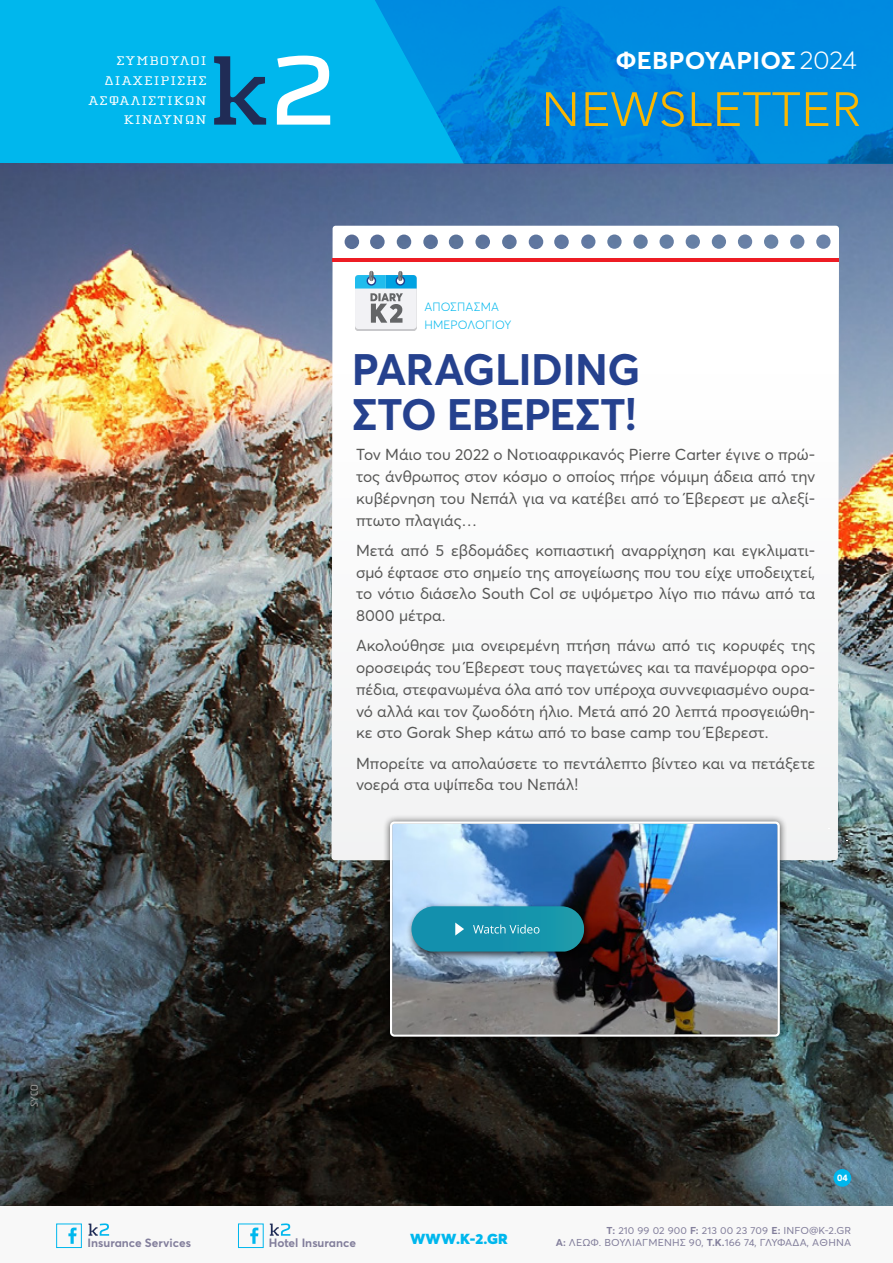
<style>
.page{position:relative;width:893px;height:1263px;background:#fff}
.page>*{position:absolute;margin:0;border:0;box-sizing:border-box;transform-origin:0 0}
.t1{font:300 47.7px "Avenir";letter-spacing:.01em;color:#fab700;scale:1.05 1}
.t2{font:700 43.5px/45.3px "Averta";letter-spacing:-.02em;color:#25418e}
.t3{font:700 24px "Averta";letter-spacing:.015em;color:#fff;scale:1.05 1}
.t4{font:15.75px/21.8px "Averta";letter-spacing:-.005em;color:#575756;text-align:justify}
.t5{font:900 14.4px "Averta";color:#00b7ed;scale:1.05 1}
.t6{font:12.9px/19.8px "Cholla Slab Gr";letter-spacing:.065em;color:#fff;text-align:right;scale:1.24 1}
.t7{font:700 11.85px "Averta";color:#837f9c}
.t8{font:300 11.85px/17.7px "Averta";letter-spacing:.015em;color:#00b7ed}
.t9{font:9.9px "Averta";letter-spacing:.01em;color:#837f9c;scale:1.05 1}
.t10{font:9.75px "Sommet Rounded";color:#9d9d9c}
.t11{font:900 9px "Avenir";color:#fff}
.s1{font-weight:300;font-size:25.5px}
.s2{font-weight:700}
</style>
<div class="page">
<img style="left:0;top:164px;width:893px;height:1042px">
<div style="left:0;top:1207px;width:893px;height:56px;background:#f8f8f8"></div>
<div style="left:0;top:0;width:367px;height:164px;background:#00b7ed"></div>
<img style="left:367px;top:0;width:526px;height:164px">
<svg style="left:214px;top:56px;width:52px;height:69px;background:#0c7eaf"></svg>
<svg style="left:277px;top:56px;width:53px;height:69px"></svg>
<div style="left:833px;top:1169px;width:18px;height:18px;background:#00b7ed;border-radius:50%"></div>
<svg style="left:68px;top:1227px;width:9px;height:17px"></svg>
<div style="left:56px;top:1223px;width:26px;height:25px;border:1px solid #00b7ed"></div>
<svg style="left:250px;top:1227px;width:8px;height:17px"></svg>
<div style="left:238px;top:1223px;width:26px;height:25px;border:1px solid #00b7ed"></div>
<svg style="left:89px;top:1223px;width:20px;height:13px"></svg>
<svg style="left:270px;top:1223px;width:20px;height:13px"></svg>
<svg style="left:331px;top:226px;width:508px;height:634px"></svg>
<svg style="left:355px;top:271px;width:62px;height:60px"></svg>
<div style="left:383px;top:814px;width:404px;height:230px;background:#000;opacity:.66"></div>
<img style="left:393px;top:824px;width:384px;height:210px">
<div style="left:390px;top:821px;width:390px;height:216px;border:2px solid #fff;border-radius:3px"></div>
<div style="left:405px;top:902px;width:187px;height:60px;background:#000;opacity:.75"></div>
<svg style="left:411px;top:906px;width:173px;height:45px;background:#2093ab"></svg>
<hr style="left:333px;top:258px;width:506px;height:3px;background:#ed1c24">
<p class="t6" style="left:89px;top:51px;width:97px">ΣΥΜΒΟΥΛΟΙ<br>ΔΙΑΧΕΙΡΙΣΗΣ<br>ΑΣΦΑΛΙΣΤΙΚΩΝ<br>ΚΙΝΔΥΝΩΝ</p>
<h3 class="t3" style="left:616px;top:45px;width:231px">ΦΕΒΡΟΥΑΡΙΟΣ <span class="s1">2024</span></h3>
<h1 class="t1" style="left:541px;top:81px;width:306px">NEWSLETTER</h1>
<p class="t8" style="left:424px;top:298px;width:89px">ΑΠΌΣΠΑΣΜΑ<br>ΗΜΕΡΟΛΟΓΊΟΥ</p>
<h2 class="t2" style="left:352px;top:346px;width:290px">PARAGLIDING<br>ΣΤΟ ΕΒΕΡΕΣΤ!</h2>
<p class="t4" style="left:356px;top:444px;width:461px">Τον Μάιο του 2022 ο Νοτιοαφρικανός Pierre Carter έγινε ο πρώ&shy;τος άνθρωπος στον κόσμο ο οποίος πήρε νόμιμη άδεια από την κυβέρνηση του Νεπάλ για να κατέβει από το Έβερεστ με αλεξί&shy;πτωτο πλαγιάς…</p>
<p class="t4" style="left:356px;top:539px;width:461px">Μετά από 5 εβδομάδες κοπιαστική αναρρίχηση και εγκλιματι&shy;σμό έφτασε στο σημείο της απογείωσης που του είχε υποδειχτεί, το νότιο διάσελο South Col σε υψόμετρο λίγο πιο πάνω από τα 8000 μέτρα.</p>
<p class="t4" style="left:356px;top:635px;width:461px">Ακολούθησε μια ονειρεμένη πτήση πάνω από τις κορυφές της οροσειράς του Έβερεστ τους παγετώνες και τα πανέμορφα ορο&shy;πέδια, στεφανωμένα όλα από τον υπέροχα συννεφιασμένο ουρα&shy;νό αλλά και τον ζωοδότη ήλιο. Μετά από 20 λεπτά προσγειώθη&shy;κε στο Gorak Shep κάτω από το base camp του Έβερεστ.</p>
<p class="t4" style="left:356px;top:752px;width:461px">Μπορείτε να απολαύσετε το πεντάλεπτο βίντεο και να πετάξετε νοερά στα υψίπεδα του Νεπάλ!</p>
<p class="t10" style="left:28px;top:1107px;width:24px;rotate:-90deg">SYCO</p>
<p class="t7" style="left:88px;top:1235px;width:105px">Insurance Services</p>
<p class="t7" style="left:269px;top:1235px;width:89px">Hotel Insurance</p>
<p class="t11" style="left:837px;top:1170px;width:12px">04</p>
<p class="t9" style="left:607px;top:1224px;width:234px"><span class="s2">T:</span> 210 99 02 900 <span class="s2">F:</span> 213 00 23 709 <span class="s2">E:</span> INFO@K-2.GR</p>
<p class="t5" style="left:410px;top:1230px;width:95px">WWW.K-2.GR</p>
<p class="t9" style="left:556px;top:1236px;width:283px"><span class="s2">A:</span> ΛΕΩΦ. ΒΟΥΛΙΑΓΜΈΝΗΣ 90, <span class="s2">T.K.</span>166 74, ΓΛΥΦΆΔΑ, AΘΗΝΑ</p>
</div>
